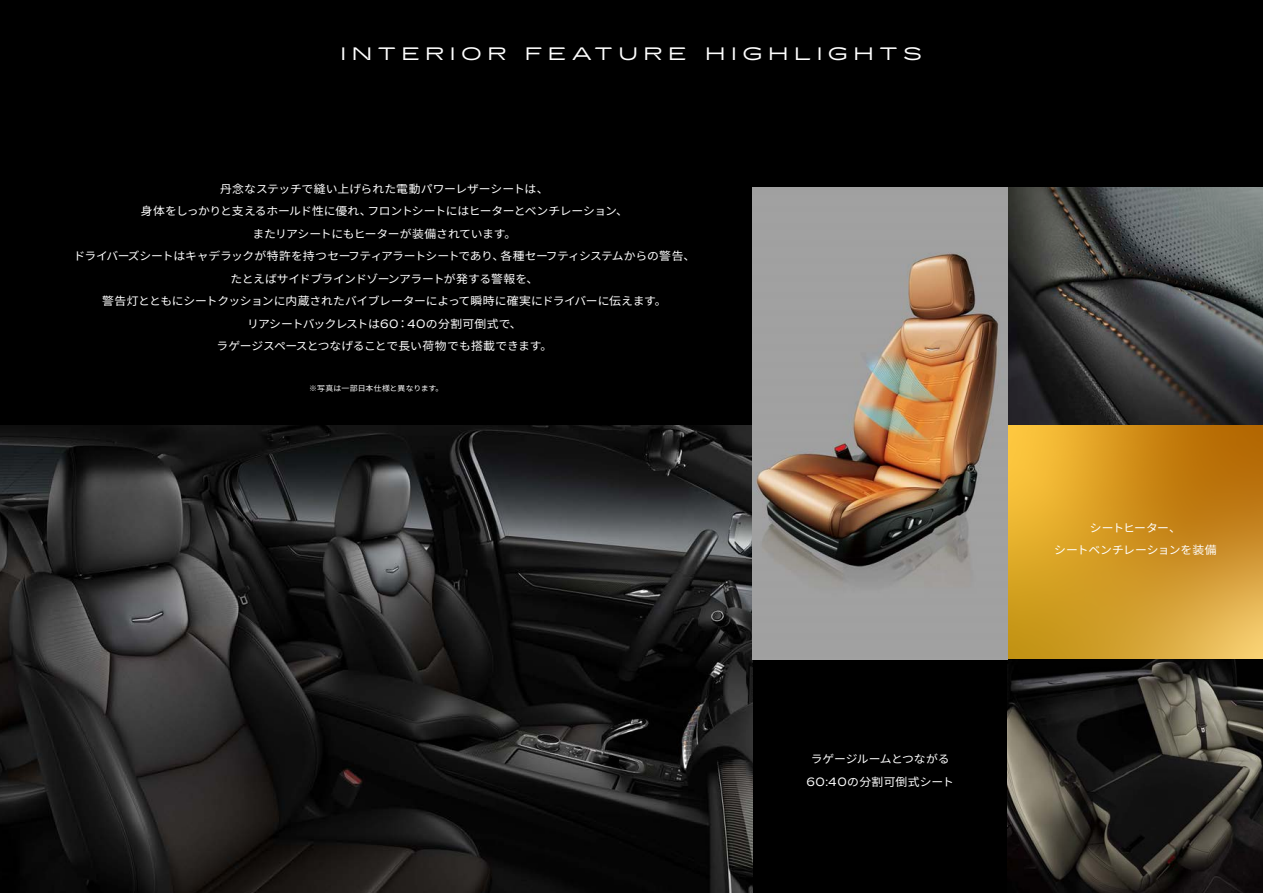
<style>
.page{position:relative;width:1263px;height:893px;background:#000}
.page>*{position:absolute;margin:0;border:0;box-sizing:border-box;transform-origin:0 0}
.t1{font:expanded 18px "Cadillac Gothic";letter-spacing:.3em;color:#fff}
.t2{font:11.25px/22.5px "Source Han Sans";letter-spacing:-.025em;color:#fff;text-align:center;scale:1.05 1}
.t3{font:11.25px/22.5px "Source Han Sans";letter-spacing:.005em;color:#fff;text-align:center;scale:1.05 1}
.t4{font:7.5px "Source Han Sans";letter-spacing:.01em;color:#fff;scale:1.05 1}
.s1{font-family:"Cadillac Gothic";font-size:12px}
</style>
<div class="page">
<img style="left:1008px;top:187px;width:255px;height:238px">
<svg style="left:1008px;top:425px;width:255px;height:234px;background:#d49a27"></svg>
<img style="left:1008px;top:659px;width:255px;height:234px">
<img style="left:0;top:425px;width:753px;height:468px">
<img style="left:753px;top:187px;width:255px;height:472px">
<h1 class="t1" style="left:341px;top:43px;width:583px">INTERIOR FEATURE HIGHLIGHTS</h1>
<p class="t2" style="left:74px;top:178px;width:593px">丹念なステッチで縫い上げられた電動パワーレザーシートは、<br>身体をしっかりと支えるホールド性に優れ、フロントシートにはヒーターとベンチレーション、<br>またリアシートにもヒーターが装備されています。<br>ドライバーズシートはキャデラックが特許を持つセーフティアラートシートであり、各種セーフティシステムからの警告、たとえばサイドブラインドゾーンアラートが発する警報を、<br>警告灯とともにシートクッションに内蔵されたバイブレーターによって瞬時に確実にドライバーに伝えます。<br>リアシートバックレストは<span class="s1">60</span>：<span class="s1">40</span>の分割可倒式で、<br>ラゲージスペースとつなげることで長い荷物でも搭載できます。</p>
<p class="t4" style="left:309px;top:384px;width:129px">※写真は一部日本仕様と異なります。</p>
<p class="t3" style="left:806px;top:748px;width:142px">ラゲージルームとつながる<br><span class="s1">60:40</span>の分割可倒式シート</p>
<p class="t2" style="left:1054px;top:516px;width:156px">シートヒーター、<br>シートベンチレーションを装備</p>
</div>
